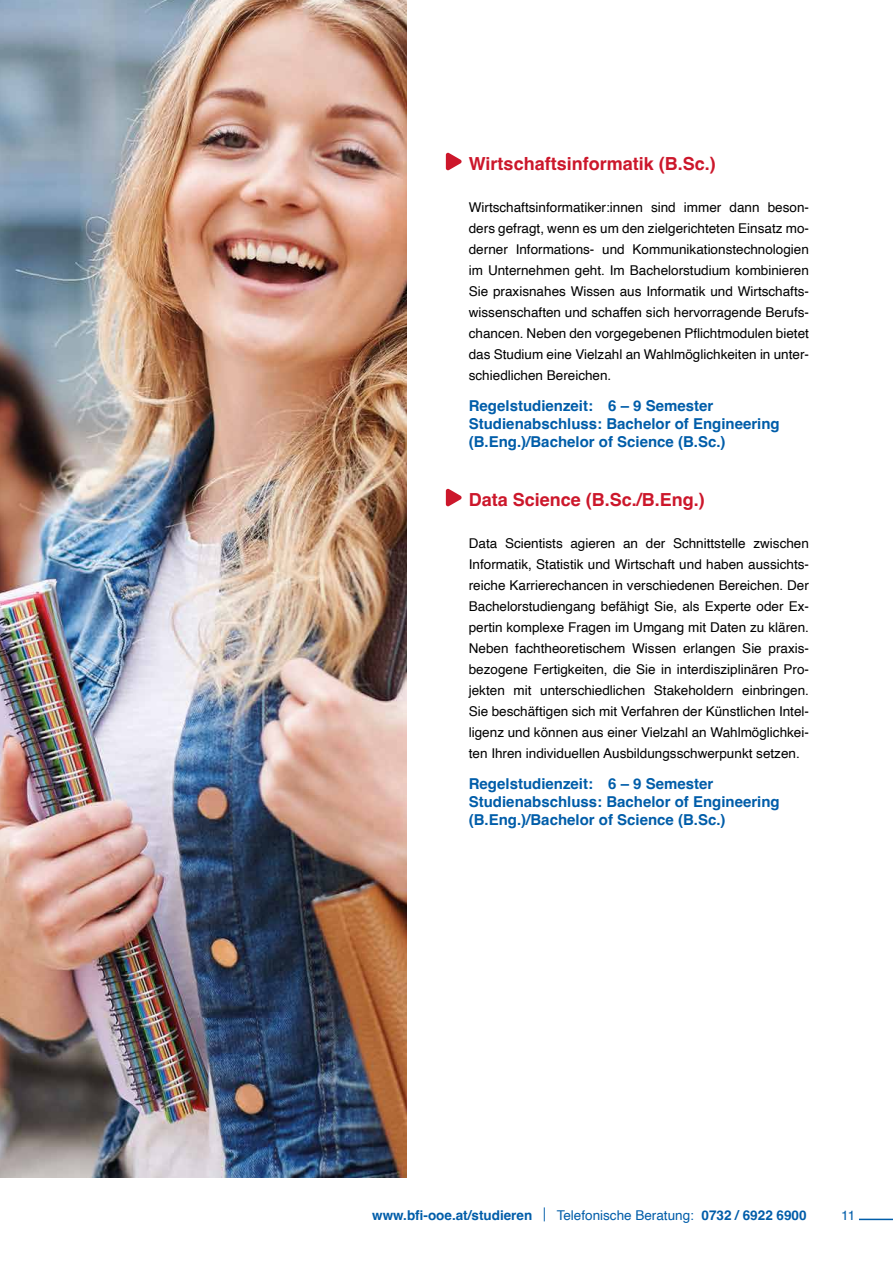
<style>
.page{position:relative;width:893px;height:1263px;background:#fff}
.page>*{position:absolute;margin:0;border:0;box-sizing:border-box;transform-origin:0 0}
.t1{font:700 18px "Helvetica";color:#cc172b}
.t2{font:700 15px/18px "Helvetica";color:#005da9}
.t3{font:13.5px/21px "Helvetica";color:#000;text-align:justify}
.t4{font:700 13.5px "Helvetica";color:#005da9}
.t5{font:13.5px "Helvetica";color:#005da9}
.s1{font-weight:400}
</style>
<div class="page">
<hr style="left:859px;top:1219px;width:34px;height:1px;background:#005da9">
<img style="left:0;top:0;width:406px;height:1178px">
<svg style="left:446px;top:152px;width:16px;height:19px"></svg>
<svg style="left:446px;top:488px;width:16px;height:19px"></svg>
<h1 class="t1" style="left:469px;top:153px;width:248px">Wirtschaftsinformatik (B.Sc.)</h1>
<p class="t3" style="left:469px;top:197px;width:342px">Wirtschaftsinformatiker:innen sind immer dann beson&shy;ders gefragt, wenn es um den zielgerichteten Einsatz mo&shy;derner Informations- und Kommunikationstechnologien im Unternehmen geht. Im Bachelorstudium kombinieren Sie praxisnahes Wissen aus Informatik und Wirtschafts&shy;wissenschaften und schaffen sich hervorragende Berufs&shy;chancen. Neben den vorgegebenen Pflichtmodulen bietet das Studium eine Vielzahl an Wahlmöglichkeiten in unter&shy;schiedlichen Bereichen.</p>
<p class="t2" style="left:469px;top:399px;width:312px">Regelstudienzeit: 6 – 9 Semester<br>Studienabschluss: Bachelor of Engineering (B.Eng.)/Bachelor of Science (B.Sc.)</p>
<h1 class="t1" style="left:469px;top:489px;width:238px">Data Science (B.Sc./B.Eng.)</h1>
<p class="t3" style="left:469px;top:533px;width:342px">Data Scientists agieren an der Schnittstelle zwischen Informatik, Statistik und Wirtschaft und haben aussichts&shy;reiche Karrierechancen in verschiedenen Bereichen. Der Bachelorstudiengang befähigt Sie, als Experte oder Ex&shy;pertin komplexe Fragen im Umgang mit Daten zu klären.<br>Neben fachtheoretischem Wissen erlangen Sie praxis&shy;bezogene Fertigkeiten, die Sie in interdisziplinären Pro&shy;jekten mit unterschiedlichen Stakeholdern einbringen.<br>Sie beschäftigen sich mit Verfahren der Künstlichen Intel&shy;ligenz und können aus einer Vielzahl an Wahlmöglichkei&shy;ten Ihren individuellen Ausbildungsschwerpunkt setzen.</p>
<p class="t2" style="left:469px;top:777px;width:312px">Regelstudienzeit: 6 – 9 Semester<br>Studienabschluss: Bachelor of Engineering (B.Eng.)/Bachelor of Science (B.Sc.)</p>
<p class="t4" style="left:372px;top:1207px;width:436px">www.bfi-ooe.at/studieren <span class="s1">│ Telefonische Beratung:</span> 0732 / 6922 6900</p>
<p class="t5" style="left:841px;top:1205px;width:16px">11</p>
</div>
